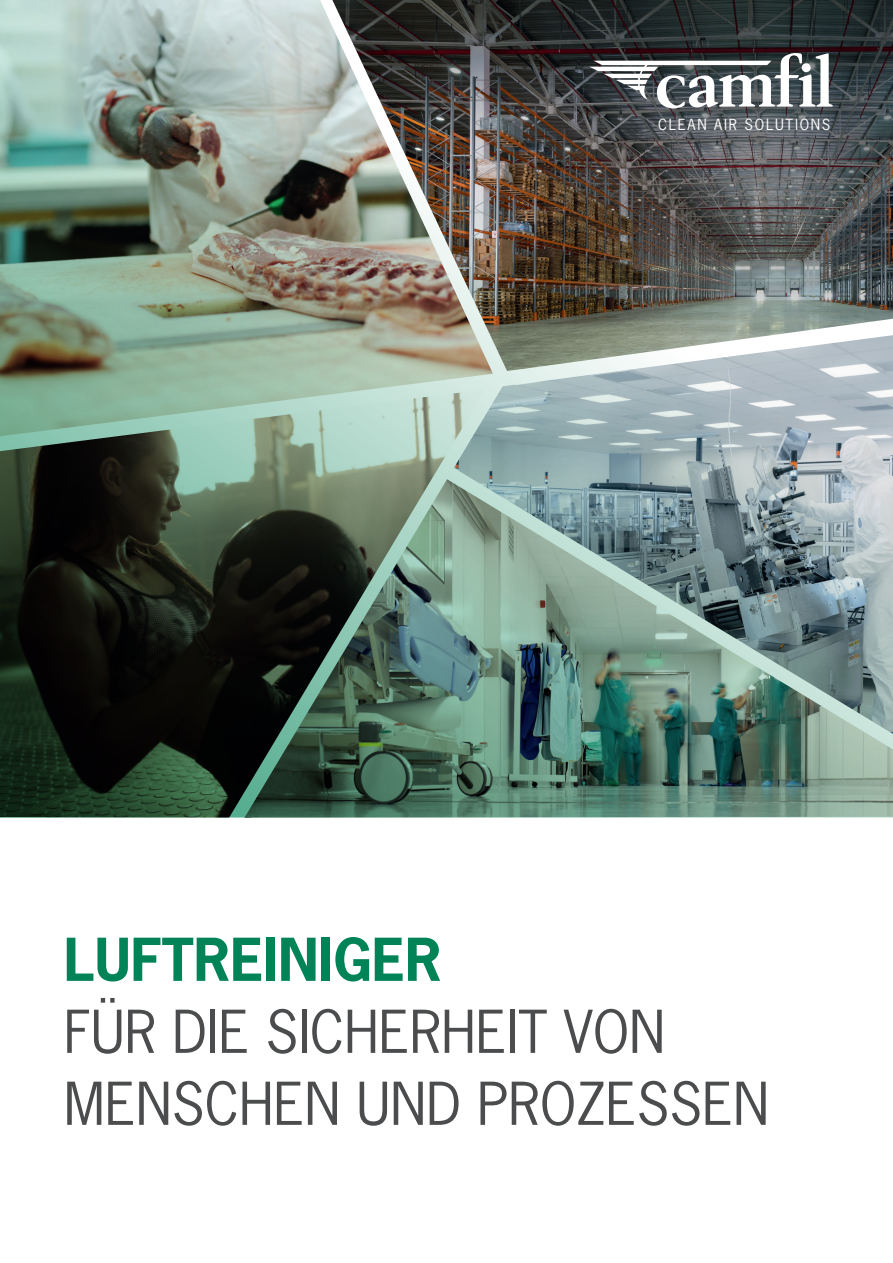
<style>
.page{position:relative;width:893px;height:1263px;background:#fff}
.page>*{position:absolute;margin:0;border:0;box-sizing:border-box;transform-origin:0 0}
.t1{font:55.5px/72px "News Gothic Std";color:#4b4c4d}
.t2{font:700 55.5px "News Gothic Std";color:#008457}
.t3{font:14.4px "News Gothic Std";letter-spacing:.12em;color:#fff}
</style>
<div class="page">
<img style="left:0;top:0;width:893px;height:817px">
<p class="t3" style="left:658px;top:116px;width:174px">CLEAN AIR SOLUTIONS</p>
<p class="t2" style="left:64px;top:923px;width:379px">LUFTREINIGER</p>
<p class="t1" style="left:64px;top:995px;width:707px">FÜR DIE SICHERHEIT VON<br>MENSCHEN UND PROZESSEN</p>
</div>
